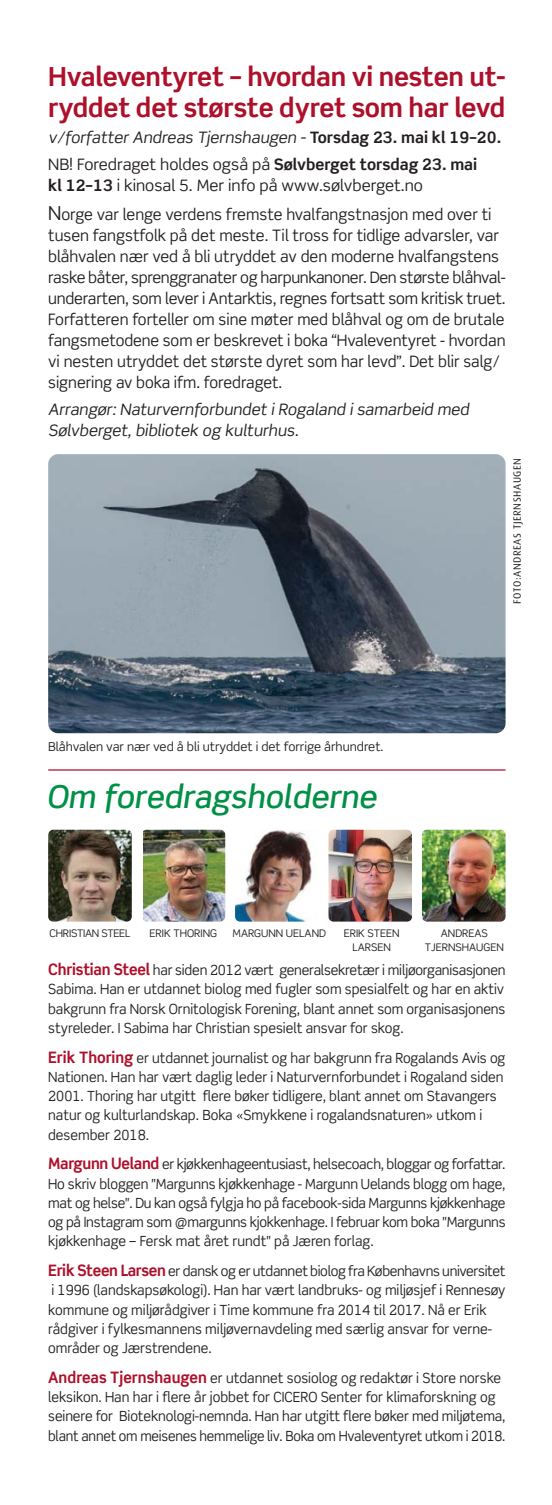
<style>
.page{position:relative;width:552px;height:1505px;background:#fff}
.page>*{position:absolute;margin:0;border:0;box-sizing:border-box;transform-origin:0 0}
.t1{font:italic 500 31.5px "Scene Std";color:#009046}
.t2{font:700 26.25px/31.5px "Scene Std";letter-spacing:-.01em;color:#ad102a}
.t3{font:15.75px/21px "Scene Std";color:#231f20}
.t4{font:700 15.75px/26.2px "Scene Std";color:#231f20}
.t5{font:italic 15.75px/21px "Scene Std";color:#231f20}
.t6{font:14px/19.2px "Scene Std";color:#231f20;scale:.95 1}
.t7{font:12.25px "Scene Std";color:#231f20}
.t8{font:10.5px/14px "Scene Std";color:#231f20;text-align:center}
.t9{font:10.5px "Dax";letter-spacing:.05em;color:#231f20}
.t10{font:10.5px "Scene Std";letter-spacing:-.02em;color:#231f20}
.s1{font-weight:400;font-style:italic}
.s2{font-weight:400}
.s3{font-weight:700}
.s4{font-size:19.25px}
.s5{font-weight:700;font-size:15.75px;color:#ad102a}
</style>
<div class="page">
<img style="left:48px;top:454px;width:457px;height:279px;border-radius:10px">
<img style="left:48px;top:830px;width:84px;height:92px;border-radius:5px">
<img style="left:144px;top:830px;width:81px;height:92px">
<img style="left:235px;top:830px;width:83px;height:92px;border-radius:5px">
<img style="left:328px;top:830px;width:83px;height:92px;border-radius:5px">
<img style="left:421px;top:830px;width:84px;height:92px;border-radius:5px">
<hr style="left:48px;top:769px;width:457px;height:2px;background:#ad102a">
<h2 class="t2" style="left:48px;top:62px;width:458px">Hvaleventyret – hvordan vi nesten ut&shy;ryddet det største dyret som har levd</h2>
<p class="t4" style="left:48px;top:126px;width:454px"><span class="s1">v/forfatter Andreas Tjernshaugen -</span> Torsdag 23. mai kl 19–20.<br><span class="s2">NB! Foredraget holdes også på</span> Sølvberget torsdag 23. mai</p>
<p class="t3" style="left:48px;top:171px;width:444px;line-height:29.8px"><span class="s3">kl 12–13</span> i kinosal 5. Mer info på www.sølvberget.no<br><span class="s4">N</span>orge var lenge verdens fremste hvalfangstnasjon med over ti</p>
<p class="t3" style="left:48px;top:226px;width:458px">tusen fangstfolk på det meste. Til tross for tidlige advarsler, var blåhvalen nær ved å bli utryddet av den moderne hvalfangstens raske båter, sprenggranater og harpunkanoner. Den største blåhval&shy;underarten, som lever i Antarktis, regnes fortsatt som kritisk truet.<br>Forfatteren forteller om sine møter med blåhval og om de brutale fangsmetodene som er beskrevet i boka “Hvaleventyret - hvordan vi nesten utryddet det største dyret som har levd”. Det blir salg/ signering av boka ifm. foredraget.</p>
<p class="t5" style="left:48px;top:400px;width:422px">Arrangør: Naturvernforbundet i Rogaland i samarbeid med<br>Sølvberget, bibliotek og kulturhus.</p>
<p class="t9" style="left:512px;top:604px;width:147px;rotate:-90deg">FOTO:ANDREAS TJERNSHAUGEN</p>
<p class="t7" style="left:48px;top:741px;width:336px">Blåhvalen var nær ved å bli utryddet i det forrige århundret.</p>
<h1 class="t1" style="left:46px;top:781px;width:331px">Om foredragsholderne</h1>
<p class="t10" style="left:49px;top:928px;width:82px">CHRISTIAN STEEL</p>
<p class="t8" style="left:149px;top:927px;width:69px">ERIK THORING</p>
<p class="t8" style="left:232px;top:927px;width:95px">MARGUNN UELAND</p>
<p class="t8" style="left:424px;top:927px;width:80px">ANDREAS<br>TJERNSHAUGEN</p>
<p class="t8" style="left:343px;top:927px;width:57px">ERIK STEEN<br>LARSEN</p>
<p class="t6" style="left:48px;top:961px;width:482px;text-align:justify"><span class="s5">Christian Steel</span> har siden 2012 vært generalsekretær i miljøorganisasjonen Sabima. Han er utdannet biolog med fugler som spesialfelt og har en aktiv bakgrunn fra Norsk Ornitologisk Forening, blant annet som organisasjonens styreleder. I Sabima har Christian spesielt ansvar for skog.</p>
<p class="t6" style="left:48px;top:1049px;width:482px"><span class="s5">Erik Thoring</span> er utdannet journalist og har bakgrunn fra Rogalands Avis og Nationen. Han har vært daglig leder i Naturvernforbundet i Rogaland siden 2001. Thoring har utgitt flere bøker tidligere, blant annet om Stavangers natur og kulturlandskap. Boka «Smykkene i rogalandsnaturen» utkom i desember 2018.</p>
<p class="t6" style="left:48px;top:1156px;width:482px;text-align:justify"><span class="s5">Margunn Ueland</span> er kjøkkenhageentusiast, helsecoach, bloggar og forfattar.<br>Ho skriv bloggen "Margunns kjøkkenhage - Margunn Uelands blogg om hage, mat og helse". Du kan også fylgja ho på facebook-sida Margunns kjøkkenhage og på Instagram som @margunns kjokkenhage. I februar kom boka "Margunns kjøkkenhage – Fersk mat året rundt" på Jæren forlag.</p>
<p class="t6" style="left:48px;top:1262px;width:482px"><span class="s5">Erik Steen Larsen</span> er dansk og er utdannet biolog fra Københavns universitet i 1996 (landskapsøkologi). Han har vært landbruks- og miljøsjef i Rennesøy kommune og miljørådgiver i Time kommune fra 2014 til 2017. Nå er Erik rådgiver i fylkesmannens miljøvernavdeling med særlig ansvar for verne&shy;områder og Jærstrendene.</p>
<p class="t6" style="left:48px;top:1369px;width:482px"><span class="s5">Andreas Tjernshaugen</span> er utdannet sosiolog og redaktør i Store norske leksikon. Han har i flere år jobbet for CICERO Senter for klimaforskning og seinere for Bioteknologi-nemnda. Han har utgitt flere bøker med miljøtema, blant annet om meisenes hemmelige liv. Boka om Hvaleventyret utkom i 2018.</p>
</div>
